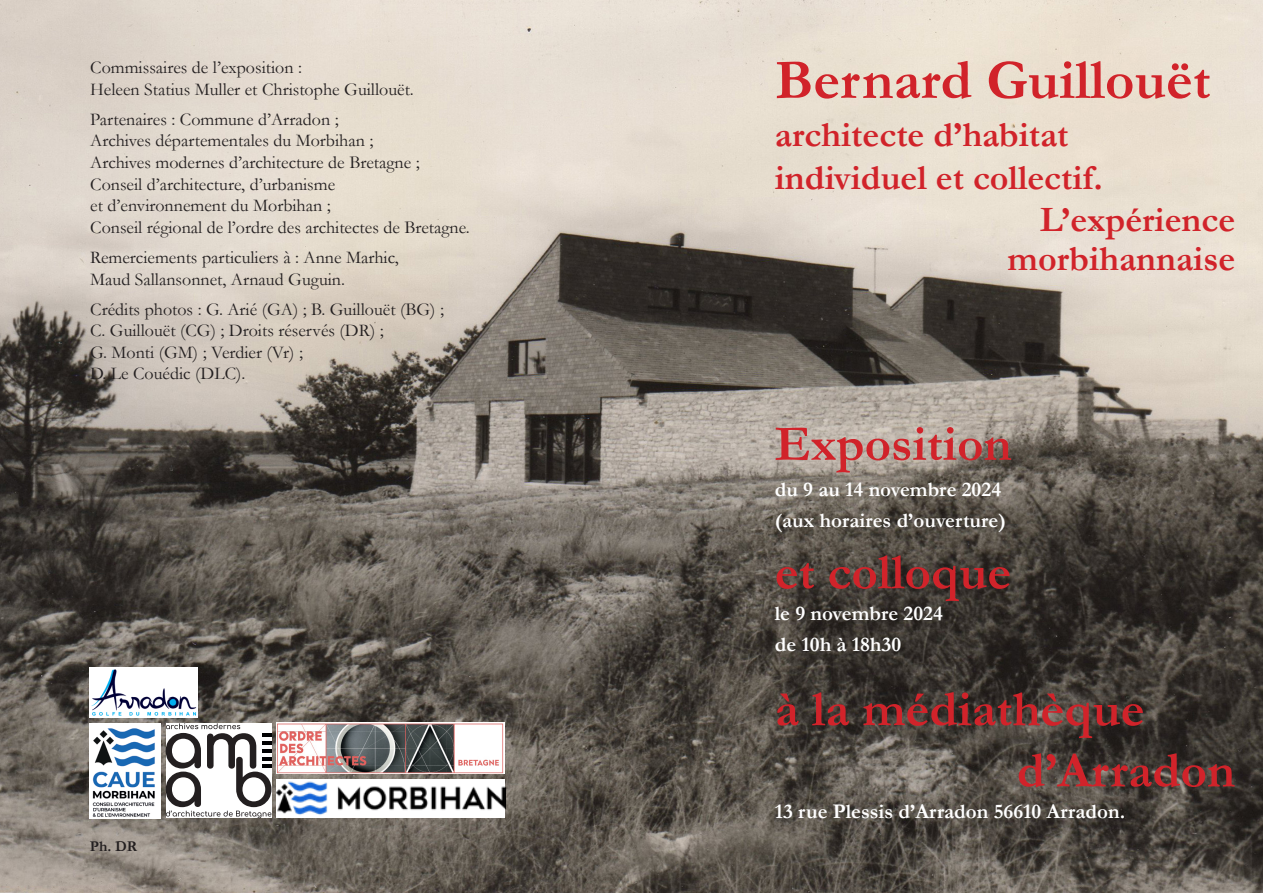
<style>
.page{position:relative;width:1263px;height:893px;background:#fff}
.page>*{position:absolute;margin:0;border:0;box-sizing:border-box;transform-origin:0 0}
.t1{font:700 57px "Garamond";color:#d1232a}
.t2{font:700 51px "Garamond";color:#d1232a}
.t3{font:700 36px "Garamond";color:#d1232a}
.t4{font:700 21px "Garamond";color:#fff}
.t5{font:18px/21.6px "Garamond";color:#231f20}
.t6{font:700 15px "Garamond";color:#231f20}
</style>
<div class="page">
<img style="left:0;top:0;width:1263px;height:893px">
<img style="left:89px;top:668px;width:109px;height:50px">
<img style="left:89px;top:723px;width:71px;height:95px">
<svg style="left:166px;top:723px;width:105px;height:95px"></svg>
<img style="left:276px;top:779px;width:229px;height:39px">
<img style="left:276px;top:723px;width:229px;height:51px">
<p class="t5" style="left:90px;top:56px;width:213px">Commissaires de l’exposition :</p>
<p class="t5" style="left:90px;top:78px;width:325px">Heleen Statius Muller et Christophe Guillouët.</p>
<p class="t5" style="left:90px;top:108px;width:250px">Partenaires : Commune d’Arradon ;</p>
<p class="t5" style="left:90px;top:130px;width:285px">Archives départementales du Morbihan ;</p>
<p class="t5" style="left:90px;top:151px;width:331px">Archives modernes d’architecture de Bretagne ;</p>
<p class="t5" style="left:90px;top:173px;width:246px">Conseil d’architecture, d’urbanisme</p>
<p class="t5" style="left:90px;top:195px;width:242px">et d’environnement du Morbihan ;</p>
<p class="t5" style="left:90px;top:216px;width:381px">Conseil régional de l’ordre des architectes de Bretagne.</p>
<p class="t5" style="left:90px;top:246px;width:310px">Remerciements particuliers à : Anne Marhic,</p>
<p class="t5" style="left:90px;top:268px;width:256px">Maud Sallansonnet, Arnaud Guguin.</p>
<p class="t5" style="left:90px;top:298px;width:355px">Crédits photos : G. Arié (GA) ; B. Guillouët (BG) ;<br>C. Guillouët (CG) ; Droits réservés (DR) ;<br>G. Monti (GM) ; Verdier (Vr) ;</p>
<p class="t5" style="left:90px;top:363px;width:157px">D. Le Couédic (DLC).</p>
<p class="t6" style="left:90px;top:838px;width:49px">Ph. DR</p>
<p class="t1" style="left:775px;top:46px;width:437px">Bernard Guillouët</p>
<p class="t3" style="left:775px;top:113px;width:295px">architecte d’habitat</p>
<p class="t3" style="left:775px;top:156px;width:329px">individuel et collectif.</p>
<p class="t3" style="left:1040px;top:198px;width:197px">L’expérience</p>
<p class="t3" style="left:1007px;top:237px;width:229px">morbihannaise</p>
<p class="t2" style="left:775px;top:413px;width:238px">Exposition</p>
<p class="t4" style="left:775px;top:477px;width:228px">du 9 au 14 novembre 2024</p>
<p class="t4" style="left:775px;top:508px;width:233px">(aux horaires d’ouverture)</p>
<p class="t2" style="left:775px;top:542px;width:238px">et colloque</p>
<p class="t4" style="left:775px;top:601px;width:170px">le 9 novembre 2024</p>
<p class="t4" style="left:775px;top:632px;width:128px">de 10h à 18h30</p>
<p class="t2" style="left:775px;top:679px;width:371px">à la médiathèque</p>
<p class="t2" style="left:1017px;top:740px;width:220px">d’Arradon</p>
<p class="t4" style="left:775px;top:799px;width:352px">13 rue Plessis d’Arradon 56610 Arradon.</p>
</div>
